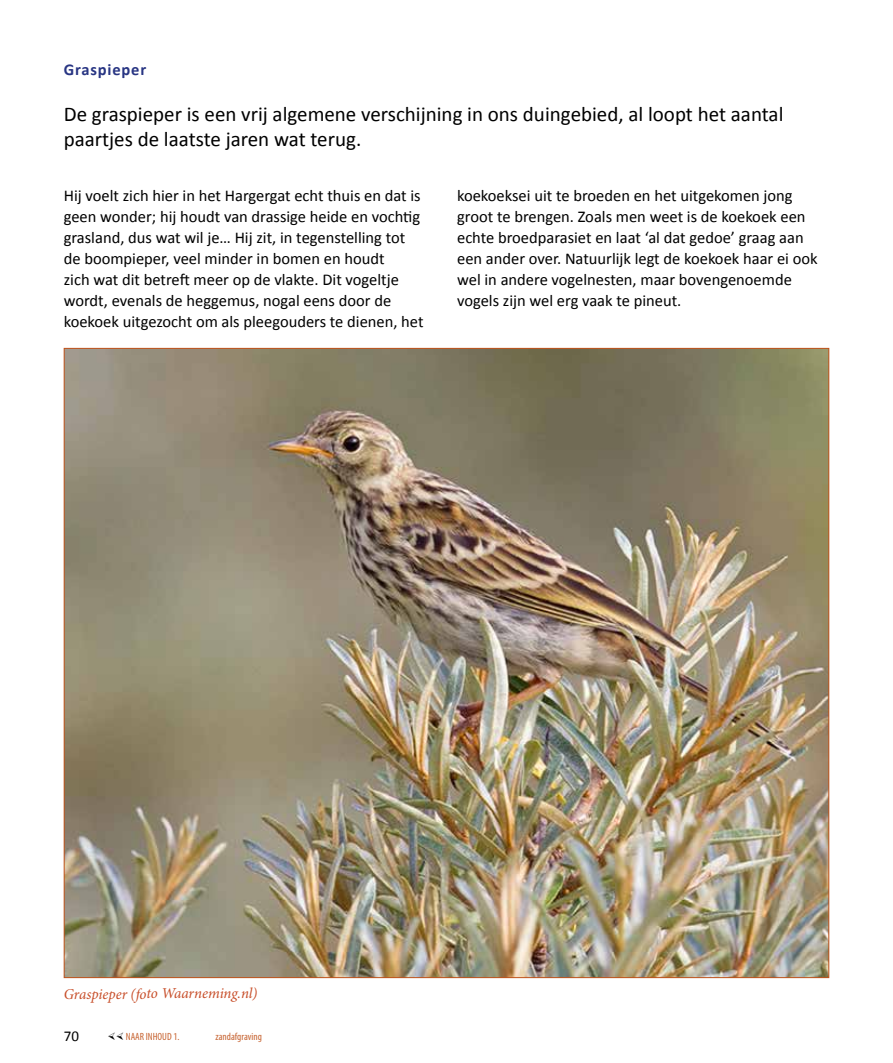
<style>
.page{position:relative;width:893px;height:1063px;background:#fff}
.page>*{position:absolute;margin:0;border:0;box-sizing:border-box;transform-origin:0 0}
.t1{font:21px/25.2px "Calibri";color:#000}
.t2{font:16.5px/21px "Calibri";color:#000}
.t3{font:700 16.5px "Calibri";letter-spacing:.05em;color:#283583}
.t4{font:italic 15px "Minion Pro";color:#c74d28}
.t5{font:15px "Calibri";color:#000}
.t6{font:condensed 10.5px "Myriad Pro";color:#c76432}
</style>
<div class="page">
<img style="left:66px;top:350px;width:761px;height:626px">
<p class="t3" style="left:64px;top:59px;width:84px">Graspieper</p>
<p class="t1" style="left:64px;top:101px;width:721px">De graspieper is een vrij algemene verschijning in ons duingebied, al loopt het aantal paartjes de laatste jaren wat terug.</p>
<p class="t2" style="left:64px;top:184px;width:361px">Hij voelt zich hier in het Hargergat echt thuis en dat is geen wonder; hij houdt van drassige heide en vochtig grasland, dus wat wil je… Hij zit, in tegenstelling tot de boompieper, veel minder in bomen en houdt<br>zich wat dit betreft meer op de vlakte. Dit vogeltje wordt, evenals de heggemus, nogal eens door de koekoek uitgezocht om als pleegouders te dienen, het</p>
<p class="t2" style="left:457px;top:184px;width:362px">koekoeksei uit te broeden en het uitgekomen jong groot te brengen. Zoals men weet is de koekoek een echte broedparasiet en laat ‘al dat gedoe’ graag aan een ander over. Natuurlijk legt de koekoek haar ei ook wel in andere vogelnesten, maar bovengenoemde vogels zijn wel erg vaak te pineut.</p>
<p class="t4" style="left:64px;top:986px;width:195px;rotate:-1deg">Graspieper (foto Waarneming.nl)</p>
<p class="t6" style="left:126px;top:1031px;width:55px">NAAR INHOUD 1.</p>
<p class="t6" style="left:215px;top:1031px;width:48px">zandafgraving</p>
<p class="t5" style="left:64px;top:1027px;width:17px">70</p>
</div>
